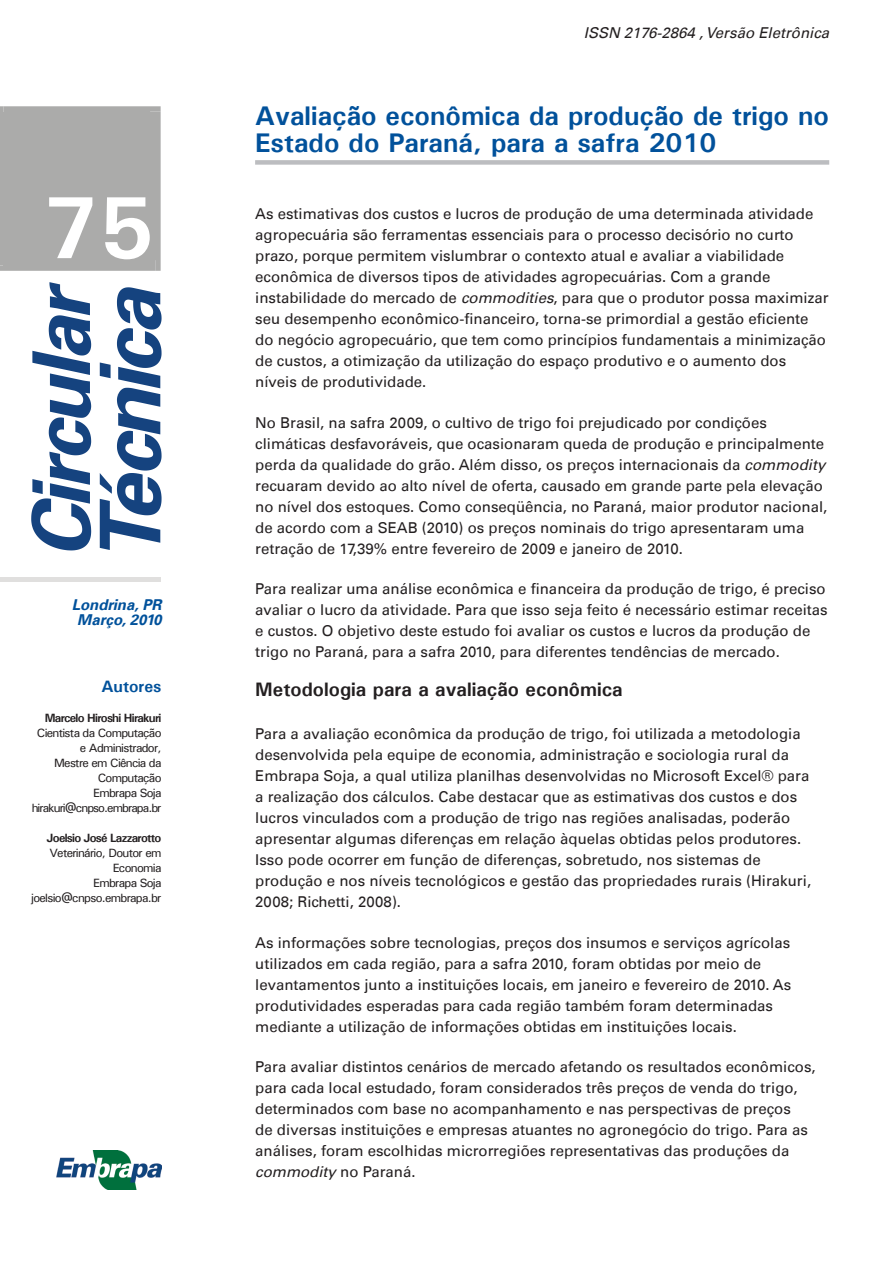
<style>
.page{position:relative;width:893px;height:1263px;background:#fff}
.page>*{position:absolute;margin:0;border:0;box-sizing:border-box;transform-origin:0 0}
.t1{font:700 88.5px "Univers";color:#fff}
.t2{font:700 27px/27px "Univers";color:#01519b}
.t3{font:700 19.5px "Univers";color:#231f20}
.t4{font:700 16.5px "Univers";color:#01519b}
.t5{font:15px/21px "Univers LT";color:#231f20}
.t6{font:italic 15px "Univers LT";color:#231f20}
.t7{font:italic 700 15px/15px "Univers LT";color:#01519b;text-align:center}
.t8{font:12px/15px "Univers";letter-spacing:-.06em;color:#231f20;text-align:right}
.t9{font:700 12px "Univers";letter-spacing:-.06em;color:#231f20}
.s1{font-style:italic}
</style>
<div class="page">
<div style="left:0;top:106px;width:161px;height:165px;background:#ababaa"></div>
<svg style="left:31px;top:282px;width:60px;height:268px"></svg>
<svg style="left:100px;top:287px;width:62px;height:263px"></svg>
<div style="left:0;top:577px;width:160px;height:5px;background:#e0dfde"></div>
<div style="left:255px;top:160px;width:574px;height:5px;background:#bcbdc0"></div>
<img style="left:57px;top:1151px;width:105px;height:38px">
<h1 class="t1" style="left:43px;top:174px;width:113px">75</h1>
<p class="t7" style="left:72px;top:598px;width:91px">Londrina, PR<br>Março, 2010</p>
<p class="t4" style="left:101px;top:676px;width:62px">Autores</p>
<p class="t9" style="left:45px;top:710px;width:118px">Marcelo Hiroshi Hirakuri</p>
<p class="t8" style="left:32px;top:725px;width:131px">Cientista da Computação e Administrador,<br>Mestre em Ciência da<br>Computação<br>Embrapa Soja hirakuri@cnpso.embrapa.br</p>
<p class="t9" style="left:47px;top:830px;width:116px">Joelsio José Lazzarotto</p>
<p class="t8" style="left:31px;top:845px;width:132px">Veterinário, Doutor em<br>Economia<br>Embrapa Soja joelsio@cnpso.embrapa.br</p>
<p class="t6" style="left:584px;top:24px;width:247px">ISSN 2176-2864 , Versão Eletrônica</p>
<h2 class="t2" style="left:255px;top:102px;width:575px">Avaliação econômica da produção de trigo no<br>Estado do Paraná, para a safra 2010</h2>
<p class="t5" style="left:255px;top:203px;width:575px">As estimativas dos custos e lucros de produção de uma determinada atividade agropecuária são ferramentas essenciais para o processo decisório no curto prazo, porque permitem vislumbrar o contexto atual e avaliar a viabilidade econômica de diversos tipos de atividades agropecuárias. Com a grande instabilidade do mercado de <span class="s1">commodities</span>, para que o produtor possa maximizar seu desempenho econômico-financeiro, torna-se primordial a gestão eficiente do negócio agropecuário, que tem como princípios fundamentais a minimização de custos, a otimização da utilização do espaço produtivo e o aumento dos níveis de produtividade.</p>
<p class="t5" style="left:255px;top:412px;width:574px">No Brasil, na safra 2009, o cultivo de trigo foi prejudicado por condições climáticas desfavoráveis, que ocasionaram queda de produção e principalmente perda da qualidade do grão. Além disso, os preços internacionais da <span class="s1">commodity </span>recuaram devido ao alto nível de oferta, causado em grande parte pela elevação no nível dos estoques. Como conseqüência, no Paraná, maior produtor nacional, de acordo com a SEAB (2010) os preços nominais do trigo apresentaram uma retração de 17,39% entre fevereiro de 2009 e janeiro de 2010.</p>
<p class="t5" style="left:255px;top:579px;width:574px">Para realizar uma análise econômica e financeira da produção de trigo, é preciso avaliar o lucro da atividade. Para que isso seja feito é necessário estimar receitas e custos. O objetivo deste estudo foi avaliar os custos e lucros da produção de trigo no Paraná, para a safra 2010, para diferentes tendências de mercado.</p>
<h3 class="t3" style="left:255px;top:678px;width:369px">Metodologia para a avaliação econômica</h3>
<p class="t5" style="left:255px;top:723px;width:557px">Para a avaliação econômica da produção de trigo, foi utilizada a metodologia desenvolvida pela equipe de economia, administração e sociologia rural da Embrapa Soja, a qual utiliza planilhas desenvolvidas no Microsoft Excel® para a realização dos cálculos. Cabe destacar que as estimativas dos custos e dos lucros vinculados com a produção de trigo nas regiões analisadas, poderão apresentar algumas diferenças em relação àquelas obtidas pelos produtores.<br>Isso pode ocorrer em função de diferenças, sobretudo, nos sistemas de produção e nos níveis tecnológicos e gestão das propriedades rurais (Hirakuri, 2008; Richetti, 2008).</p>
<p class="t5" style="left:255px;top:932px;width:538px">As informações sobre tecnologias, preços dos insumos e serviços agrícolas utilizados em cada região, para a safra 2010, foram obtidas por meio de levantamentos junto a instituições locais, em janeiro e fevereiro de 2010. As produtividades esperadas para cada região também foram determinadas mediante a utilização de informações obtidas em instituições locais.</p>
<p class="t5" style="left:255px;top:1056px;width:562px">Para avaliar distintos cenários de mercado afetando os resultados econômicos, para cada local estudado, foram considerados três preços de venda do trigo, determinados com base no acompanhamento e nas perspectivas de preços<br>de diversas instituições e empresas atuantes no agronegócio do trigo. Para as análises, foram escolhidas microrregiões representativas das produções da <span class="s1">commodity</span> no Paraná.</p>
</div>
